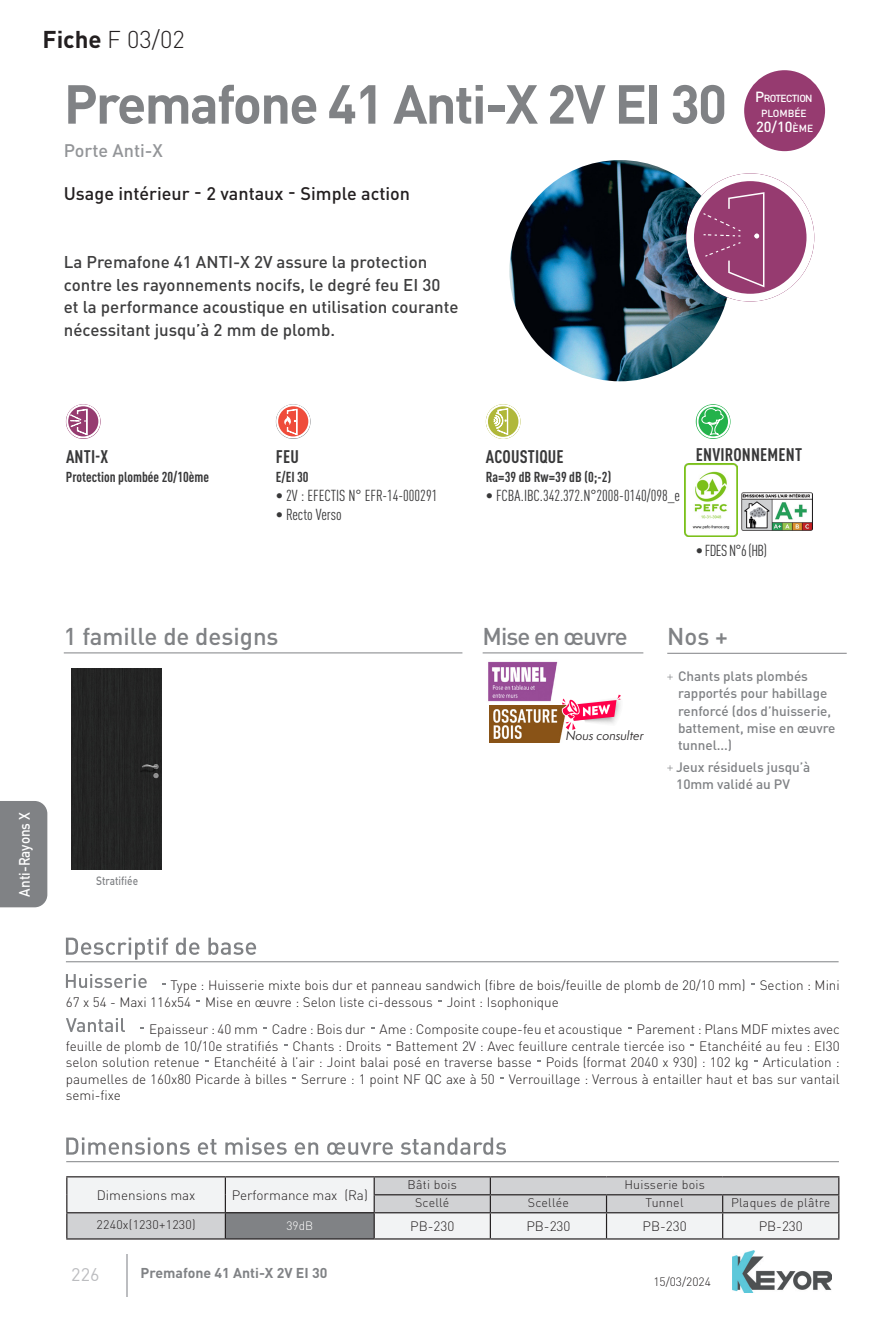
<style>
.page{position:relative;width:893px;height:1319px;background:#fff}
.page>*{position:absolute;margin:0;border:0;box-sizing:border-box;transform-origin:0 0}
.Logements_collectifs{font:700 54px "DINOT";letter-spacing:-.035em;color:#808285}
.t1{font:500 24px "DINOT";color:#808285}
._1-Fiche{font:300 24px "DINOT";color:#231f20}
.t2{font:500 24px "DINOT";letter-spacing:-.04em;color:#808285}
.B-Expli_produit{font:500 18px "DINOT";color:#231f20}
.C-Performance{font:700 condensed 18px "DINOT";letter-spacing:.01em;color:#383839}
._3-Expli_produit{font:500 18px "DINOT";color:#939598}
.t3{font:18px "DIN";color:#bcbdc0}
._5-Chapeau{font:500 16.8px/22.5px "DINOT";color:#3e3e3f}
.t4{font:condensed 15.75px "DINOT";color:#383839}
.t5{font:500 15px "DINOT";color:#fff;scale:.9 1}
._4-Technique_Mise_en_avant{font:500 14.55px "DINOT";color:#fff}
.C-Performance-2{font:700 condensed 14.25px "DINOT";color:#383839}
._7-Produit_bas_de_page_G{font:700 14.1px "DINOT";color:#808285}
.texte1{font:300 13.5px/16.5px "DINOT";color:#231f20}
.t6{font:500 13.5px/17.2px "DINOT";letter-spacing:-.005em;color:#808285}
._6-col2{font:300 13.5px "DINOT";color:#231f20}
.Roboto_tablo_titres{font:300 12.3px "DINOT";letter-spacing:.02em;color:#231f20}
.t7{font:italic 12px "Semplicita Pro";color:#231f20}
._7-Produit_bas_de_page_D{font:300 12px "DINOT";color:#231f20}
._6-Tableau_Regular_B{font:300 12px "DINOT";color:#fff}
.t8{font:500 11.85px "DINOT";color:#808285;scale:.85 1}
._4-Technique_Mise_en_avant-2{font:500 10.2px/15px "DINOT";letter-spacing:-.055em;color:#fff;text-align:center}
.s1{font-weight:700}
.s2{font-size:14.55px}
.s3{font-size:10.2px}
</style>
<div class="page">
<hr style="left:126px;top:1254px;width:2px;height:42px;background:#bcbdc0">
<div style="left:0;top:801px;width:47px;height:106px;background:#808285"></div>
<img style="left:732px;top:1250px;width:100px;height:41px">
<svg style="left:66px;top:974px;width:81px;height:13px"></svg>
<svg style="left:66px;top:1018px;width:59px;height:13px"></svg>
<svg style="left:66px;top:937px;width:190px;height:22px"></svg>
<hr style="left:66px;top:961px;width:773px;height:1px;background:#808285">
<div style="left:744px;top:70px;width:81px;height:81px;background:#963b70;border-radius:50%"></div>
<img style="left:509px;top:160px;width:221px;height:221px;border-radius:111px">
<hr style="left:64px;top:652px;width:398px;height:1px;background:#808285">
<div style="left:71px;top:668px;width:90px;height:201px;background:#242524"></div>
<hr style="left:667px;top:652px;width:180px;height:1px;background:#808285">
<svg style="left:667px;top:674px;width:6px;height:5px"></svg>
<svg style="left:667px;top:765px;width:6px;height:5px"></svg>
<hr style="left:483px;top:652px;width:160px;height:1px;background:#808285">
<img style="left:488px;top:661px;width:70px;height:41px">
<svg style="left:66px;top:404px;width:35px;height:35px"></svg>
<svg style="left:66px;top:404px;width:34px;height:34px"></svg>
<svg style="left:276px;top:404px;width:35px;height:35px"></svg>
<svg style="left:276px;top:404px;width:34px;height:34px"></svg>
<svg style="left:486px;top:404px;width:35px;height:35px"></svg>
<svg style="left:696px;top:404px;width:34px;height:34px"></svg>
<img style="left:741px;top:492px;width:72px;height:38px">
<svg style="left:66px;top:1137px;width:440px;height:17px"></svg>
<hr style="left:66px;top:1160px;width:773px;height:1px;background:#808285">
<svg style="left:67px;top:1177px;width:771px;height:61px;fill:#f2f3f4"></svg>
<div style="left:225px;top:1212px;width:149px;height:26px;background:#808285"></div>
<hr style="left:374px;top:1175px;width:116px;height:2px;background:#231f20">
<hr style="left:374px;top:1193px;width:116px;height:2px;background:#231f20">
<hr style="left:66px;top:1238px;width:159px;height:1px;background:#231f20">
<hr style="left:225px;top:1238px;width:149px;height:1px;background:#231f20">
<hr style="left:374px;top:1211px;width:116px;height:2px;background:#231f20">
<hr style="left:374px;top:1238px;width:116px;height:1px;background:#231f20">
<hr style="left:490px;top:1211px;width:116px;height:2px;background:#231f20">
<hr style="left:490px;top:1238px;width:116px;height:1px;background:#231f20">
<hr style="left:606px;top:1211px;width:117px;height:2px;background:#231f20">
<svg style="left:606px;top:1195px;width:1px;height:43px"></svg>
<hr style="left:606px;top:1238px;width:117px;height:1px;background:#231f20">
<hr style="left:723px;top:1211px;width:116px;height:2px;background:#231f20">
<svg style="left:722px;top:1195px;width:1px;height:43px"></svg>
<hr style="left:723px;top:1238px;width:116px;height:1px;background:#231f20">
<hr style="left:490px;top:1175px;width:116px;height:2px;background:#231f20">
<svg style="left:490px;top:1177px;width:1px;height:61px"></svg>
<hr style="left:606px;top:1175px;width:117px;height:2px;background:#231f20">
<hr style="left:723px;top:1175px;width:116px;height:2px;background:#231f20">
<svg style="left:838px;top:1177px;width:1px;height:61px"></svg>
<hr style="left:490px;top:1193px;width:116px;height:2px;background:#231f20">
<hr style="left:606px;top:1193px;width:117px;height:2px;background:#231f20">
<hr style="left:723px;top:1193px;width:116px;height:2px;background:#231f20">
<hr style="left:225px;top:1175px;width:149px;height:2px;background:#231f20">
<svg style="left:374px;top:1177px;width:1px;height:61px"></svg>
<hr style="left:225px;top:1211px;width:149px;height:2px;background:#231f20">
<hr style="left:66px;top:1175px;width:159px;height:2px;background:#231f20">
<svg style="left:66px;top:1177px;width:1px;height:61px"></svg>
<svg style="left:225px;top:1177px;width:1px;height:61px"></svg>
<hr style="left:66px;top:1211px;width:159px;height:2px;background:#231f20">
<svg style="left:686px;top:173px;width:128px;height:128px"></svg>
<img style="left:490px;top:705px;width:73px;height:37px">
<svg style="left:562px;top:694px;width:59px;height:35px"></svg>
<img style="left:684px;top:463px;width:53px;height:73px">
<p class="_1-Fiche" style="left:43px;top:25px;width:144px"><span class="s1">Fiche</span> F 03/02</p>
<p class="Logements_collectifs" style="left:64px;top:69px;width:665px">Premafone 41 Anti-X 2V EI 30</p>
<p class="_3-Expli_produit" style="left:64px;top:139px;width:101px">Porte Anti-X</p>
<p class="B-Expli_produit" style="left:64px;top:182px;width:127px">Usage intérieur</p>
<p class="B-Expli_produit" style="left:194px;top:180px;width:9px">-</p>
<p class="B-Expli_produit" style="left:207px;top:182px;width:78px">2 vantaux</p>
<p class="B-Expli_produit" style="left:288px;top:180px;width:9px">-</p>
<p class="B-Expli_produit" style="left:301px;top:182px;width:111px">Simple action</p>
<p class="_5-Chapeau" style="left:64px;top:250px;width:396px">La Premafone 41 ANTI-X 2V assure la protection contre les rayonnements nocifs, le degré feu EI 30 et la performance acoustique en utilisation courante nécessitant jusqu’à 2 mm de plomb.</p>
<p class="_4-Technique_Mise_en_avant-2" style="left:755px;top:91px;width:59px"><span class="s2">P</span>ROTECTION<br>PLOMBÉE</p>
<p class="_4-Technique_Mise_en_avant" style="left:756px;top:118px;width:59px">20/10<span class="s3">ÈME</span></p>
<p class="t5" style="left:15px;top:896px;width:96px;rotate:-90deg">Anti-Rayons X</p>
<p class="C-Performance" style="left:66px;top:445px;width:44px">ANTI-X</p>
<p class="C-Performance-2" style="left:66px;top:468px;width:145px">Protection plombée 20/10ème</p>
<p class="C-Performance" style="left:276px;top:445px;width:24px">FEU</p>
<p class="C-Performance-2" style="left:276px;top:468px;width:34px">E/EI 30</p>
<p class="t4" style="left:276px;top:486px;width:163px">• 2V : EFECTIS N° EFR-14-000291</p>
<p class="t4" style="left:276px;top:505px;width:67px">• Recto Verso</p>
<p class="C-Performance" style="left:486px;top:445px;width:79px">ACOUSTIQUE</p>
<p class="C-Performance-2" style="left:486px;top:468px;width:127px">Ra=39 dB Rw=39 dB (0;-2)</p>
<p class="t4" style="left:486px;top:486px;width:196px">• FCBA.IBC.342.372.N°2008-0140/098_e</p>
<p class="C-Performance" style="left:696px;top:443px;width:108px">ENVIRONNEMENT</p>
<p class="t4" style="left:696px;top:541px;width:73px">• FDES N°6 (HB)</p>
<p class="t1" style="left:64px;top:620px;width:216px">1 famille de designs</p>
<p class="t2" style="left:483px;top:620px;width:147px">Mise en œuvre</p>
<p class="t7" style="left:566px;top:726px;width:79px">Nous consulter</p>
<p class="t1" style="left:667px;top:620px;width:62px">Nos +</p>
<p class="t6" style="left:678px;top:667px;width:159px">Chants plats plombés rapportés pour habillage renforcé (dos d’huisserie, battement, mise en œuvre tunnel...)</p>
<p class="t6" style="left:676px;top:757px;width:136px">Jeux résiduels jusqu’à<br>10mm validé au PV</p>
<p class="t8" style="left:96px;top:873px;width:51px">Stratifiée</p>
<p class="texte1" style="left:66px;top:976px;width:775px;text-indent:105px">Type : Huisserie mixte bois dur et panneau sandwich (fibre de bois/feuille de plomb de 20/10 mm) Section : Mini<br>67 x 54 - Maxi 116x54 Mise en œuvre : Selon liste ci-dessous Joint : Isophonique</p>
<p class="texte1" style="left:66px;top:1020px;width:775px;text-align:justify;text-indent:83px">Epaisseur : 40 mm Cadre : Bois dur Ame : Composite coupe-feu et acoustique Parement : Plans MDF mixtes avec feuille de plomb de 10/10e stratifiés Chants : Droits Battement 2V : Avec feuillure centrale tiercée iso Etanchéité au feu : EI30 selon solution retenue Etanchéité à l’air : Joint balai posé en traverse basse Poids (format 2040 x 930) : 102 kg Articulation : paumelles de 160x80 Picarde à billes Serrure : 1 point NF QC axe à 50 Verrouillage : Verrous à entailler haut et bas sur vantail semi-fixe</p>
<p class="_6-col2" style="left:97px;top:1186px;width:100px">Dimensions max</p>
<p class="_6-col2" style="left:232px;top:1186px;width:138px">Performance max (Ra)</p>
<p class="Roboto_tablo_titres" style="left:408px;top:1176px;width:51px">Bâti bois</p>
<p class="Roboto_tablo_titres" style="left:624px;top:1176px;width:82px">Huisserie bois</p>
<p class="Roboto_tablo_titres" style="left:415px;top:1194px;width:36px">Scellé</p>
<p class="Roboto_tablo_titres" style="left:528px;top:1194px;width:43px">Scellée</p>
<p class="Roboto_tablo_titres" style="left:646px;top:1194px;width:39px">Tunnel</p>
<p class="Roboto_tablo_titres" style="left:731px;top:1194px;width:101px">Plaques de plâtre</p>
<p class="Roboto_tablo_titres" style="left:97px;top:1216px;width:101px">2240x(1230+1230)</p>
<p class="_6-Tableau_Regular_B" style="left:286px;top:1218px;width:28px">39dB</p>
<p class="_6-col2" style="left:410px;top:1217px;width:46px">PB-230</p>
<p class="_6-col2" style="left:526px;top:1217px;width:46px">PB-230</p>
<p class="_6-col2" style="left:642px;top:1217px;width:46px">PB-230</p>
<p class="_6-col2" style="left:759px;top:1217px;width:46px">PB-230</p>
<h3 class="t3" style="left:71px;top:1263px;width:30px">226</h3>
<p class="_7-Produit_bas_de_page_G" style="left:141px;top:1263px;width:188px">Premafone 41 Anti-X 2V EI 30</p>
<p class="_7-Produit_bas_de_page_D" style="left:653px;top:1274px;width:59px">15/03/2024</p>
</div>
